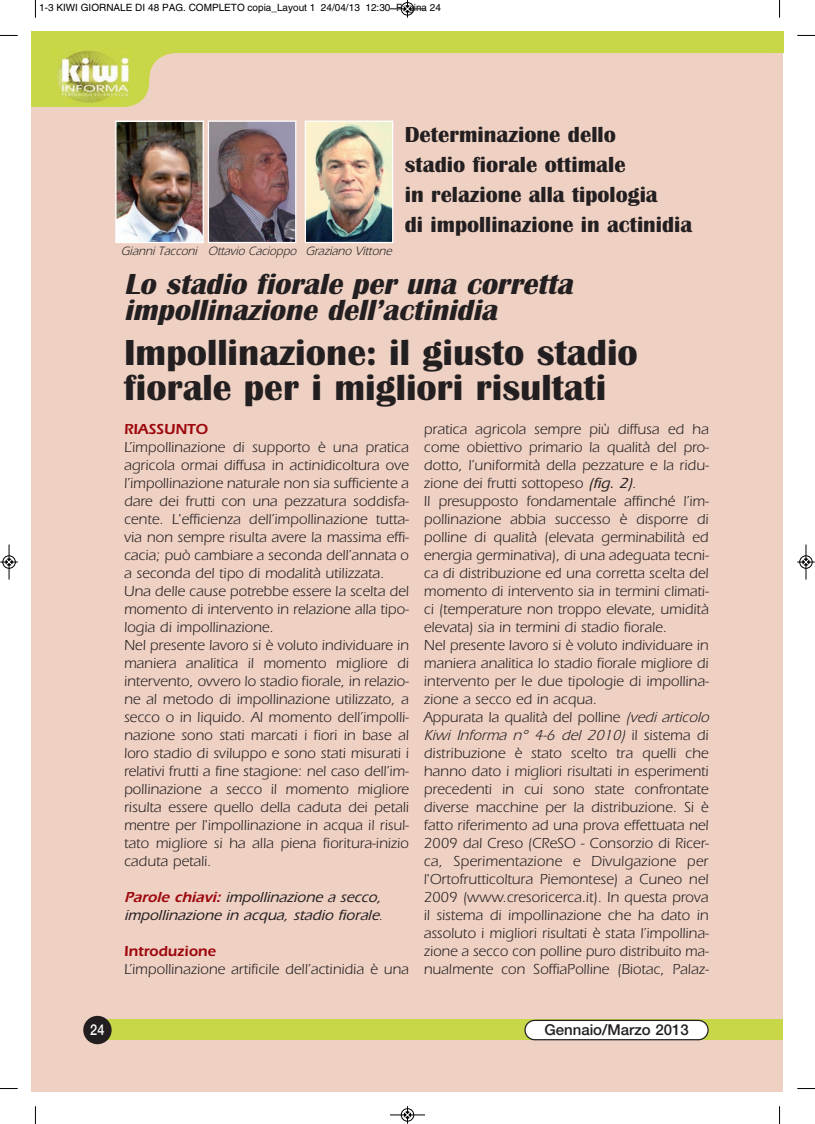
<style>
.page{position:relative;width:815px;height:1124px;background:#fff}
.page>*{position:absolute;margin:0;border:0;box-sizing:border-box;transform-origin:0 0}
.t1{font:700 37.5px/35px "Britannic";color:#231f20}
.t2{font:italic 700 30px/26.2px "Britannic";color:#231f20}
.t3{font:700 22.5px/30px "Britannic";color:#231f20}
.t4{font:15px/18px "Itc Eras";color:#231f20}
.t5{font:italic 500 15px/18px "Itc Eras";color:#231f20}
.t6{font:600 15px "Itc Eras";color:#9d070d}
.t7{font:500 15px "Helvetica Neue";color:#231f20}
.t8{font:500 15px "Helvetica Neue";color:#fff;scale:.85 1}
.t9{font:italic 12.5px "Itc Eras";color:#231f20;scale:.95 1}
.t10{font:10px "Helvetica";color:#000}
.s1{font-weight:600;color:#9d070d}
.s2{font-weight:400;font-style:normal}
.s3{font-weight:500;font-style:italic}
.s4{font-style:italic}
</style>
<div class="page">
<div style="left:32px;top:32px;width:751px;height:1059px;background:#efd1c4"></div>
<svg style="left:32px;top:32px;width:742px;height:75px"></svg>
<img style="left:54px;top:50px;width:77px;height:54px">
<svg style="left:774px;top:32px;width:9px;height:22px"></svg>
<hr style="left:780px;top:1019px;width:3px;height:20px;background:#c8d748">
<div style="left:106px;top:1019px;width:674px;height:20px;background:#c8d748"></div>
<div style="left:83px;top:1015px;width:29px;height:29px;background:#231f20;border-radius:50%"></div>
<svg style="left:524px;top:1019px;width:185px;height:21px;background:#e3e3da"></svg>
<img style="left:210px;top:122px;width:84px;height:119px">
<div style="left:208px;top:120px;width:88px;height:123px;border:1px solid #fff"></div>
<img style="left:117px;top:122px;width:85px;height:119px">
<div style="left:115px;top:120px;width:89px;height:123px;border:1px solid #fff"></div>
<img style="left:307px;top:122px;width:84px;height:119px">
<div style="left:305px;top:120px;width:88px;height:123px;border:1px solid #fff"></div>
<svg style="left:35px;top:0;width:1px;height:18px"></svg>
<svg style="left:0;top:35px;width:18px;height:1px"></svg>
<svg style="left:779px;top:0;width:1px;height:18px"></svg>
<svg style="left:797px;top:35px;width:18px;height:1px"></svg>
<svg style="left:35px;top:1106px;width:1px;height:17px"></svg>
<svg style="left:0;top:1088px;width:18px;height:1px"></svg>
<svg style="left:779px;top:1106px;width:1px;height:17px"></svg>
<svg style="left:797px;top:1088px;width:18px;height:1px"></svg>
<div style="left:401px;top:2px;width:13px;height:14px;border:1px solid #fff;border-radius:50%"></div>
<hr style="left:390px;top:9px;width:35px;height:1px;background:#000">
<div style="left:401px;top:2px;width:13px;height:13px;border:1px solid #000;border-radius:50%"></div>
<svg style="left:404px;top:0;width:7px;height:18px"></svg>
<hr style="left:390px;top:1114px;width:35px;height:1px;background:#000">
<div style="left:401px;top:1108px;width:13px;height:13px;border:1px solid #000;border-radius:50%"></div>
<svg style="left:404px;top:1106px;width:7px;height:17px"></svg>
<div style="left:2px;top:555px;width:14px;height:13px;border:1px solid #fff;border-radius:50%"></div>
<hr style="left:9px;top:544px;width:1px;height:35px;background:#000">
<div style="left:3px;top:555px;width:12px;height:13px;border:1px solid #000;border-radius:50%"></div>
<svg style="left:0;top:558px;width:18px;height:7px"></svg>
<div style="left:799px;top:555px;width:14px;height:13px;border:1px solid #fff;border-radius:50%"></div>
<hr style="left:806px;top:544px;width:1px;height:35px;background:#000">
<div style="left:800px;top:555px;width:12px;height:13px;border:1px solid #000;border-radius:50%"></div>
<svg style="left:797px;top:558px;width:18px;height:7px"></svg>
<p class="t10" style="left:39px;top:4px;width:403px">1-3 KIWI GIORNALE DI 48 PAG. COMPLETO copia_Layout 1 24/04/13 12:30 Pagina 24</p>
<p class="t9" style="left:121px;top:247px;width:289px">Gianni Tacconi Ottavio Cacioppo Graziano Vittone</p>
<h3 class="t3" style="left:405px;top:119px;width:289px">Determinazione dello<br>stadio fiorale ottimale<br>in relazione alla tipologia<br>di impollinazione in actinidia</h3>
<h2 class="t2" style="left:124px;top:270px;width:457px">Lo stadio fiorale per una corretta impollinazione dell’actinidia</h2>
<h1 class="t1" style="left:124px;top:335px;width:515px">Impollinazione: il giusto stadio fiorale per i migliori risultati</h1>
<p class="t6" style="left:124px;top:424px;width:86px">RIASSUNTO</p>
<p class="t4" style="left:124px;top:439px;width:287px">L’impollinazione di supporto è una pratica agricola ormai diffusa in actinidicoltura ove l’impollinazione naturale non sia sufficiente a dare dei frutti con una pezzatura soddisfa&shy;cente. L'efficienza dell’impollinazione tutta&shy;via non sempre risulta avere la massima effi&shy;cacia; può cambiare a seconda dell’annata o a seconda del tipo di modalità utilizzata.<br>Una delle cause potrebbe essere la scelta del momento di intervento in relazione alla tipo&shy;logia di impollinazione.<br>Nel presente lavoro si è voluto individuare in maniera analitica il momento migliore di intervento, ovvero lo stadio fiorale, in relazio&shy;ne al metodo di impollinazione utilizzato, a secco o in liquido. Al momento dell’impolli&shy;nazione sono stati marcati i fiori in base al loro stadio di sviluppo e sono stati misurati i relativi frutti a fine stagione: nel caso dell’im&shy;pollinazione a secco il momento migliore risulta essere quello della caduta dei petali mentre per l'impollinazione in acqua il risul&shy;tato migliore si ha alla piena fioritura-inizio caduta petali.</p>
<p class="t5" style="left:124px;top:889px;width:261px"><span class="s1">Parole chiavi:</span> impollinazione a secco, impollinazione in acqua, stadio fiorale<span class="s2">.</span></p>
<p class="t6" style="left:124px;top:946px;width:94px">Introduzione</p>
<p class="t4" style="left:124px;top:961px;width:286px">L’impollinazione artificile dell’actinidia è una</p>
<p class="t4" style="left:424px;top:421px;width:289px">pratica agricola sempre più diffusa ed ha come obiettivo primario la qualità del pro&shy;dotto, l’uniformità della pezzature e la ridu&shy;zione dei frutti sottopeso <span class="s3">(fig. 2)</span>.<br>Il presupposto fondamentale affinché l’im&shy;pollinazione abbia successo è disporre di polline di qualità (elevata germinabilità ed energia germinativa), di una adeguata tecni&shy;ca di distribuzione ed una corretta scelta del momento di intervento sia in termini climati&shy;ci (temperature non troppo elevate, umidità elevata) sia in termini di stadio fiorale.<br>Nel presente lavoro si è voluto individuare in maniera analitica lo stadio fiorale migliore di intervento per le due tipologie di impollina&shy;zione a secco ed in acqua.<br>Appurata la qualità del polline <span class="s4">(vedi articolo Kiwi Informa n° 4-6 del 2010)</span> i l s i s t e m a d i distribuzione è stato scelto tra quelli che hanno dato i migliori risultati in esperimenti precedenti in cui sono state confrontate diverse macchine per la distribuzione. Si è fatto riferimento ad una prova effettuata nel 2009 dal Creso (CReSO - Consorzio di Ricer&shy;ca, Sperimentazione e Divulgazione per l'Ortofrutticoltura Piemontese) a Cuneo nel 2009 (www.cresoricerca.it). In questa prova il sistema di impollinazione che ha dato in assoluto i migliori risultati è stata l’impollina&shy;zione a secco con polline puro distribuito ma&shy;nualmente con SoffiaPolline (Biotac, Palaz-</p>
<p class="t8" style="left:90px;top:1024px;width:18px">24</p>
<p class="t7" style="left:544px;top:1024px;width:146px">Gennaio/Marzo 2013</p>
</div>
